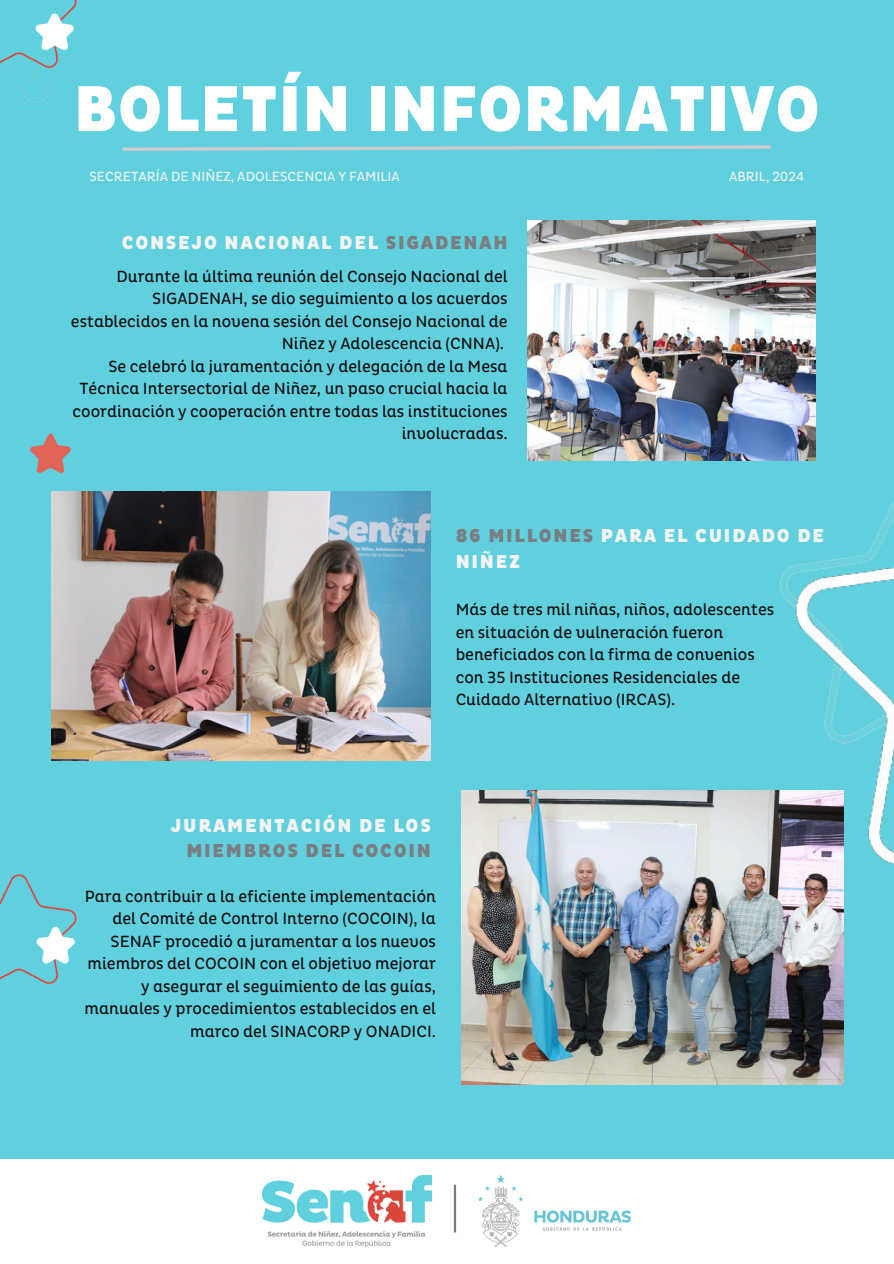
<style>
.page{position:relative;width:894px;height:1264px;background:#fff}
.page>*{position:absolute;margin:0;border:0;box-sizing:border-box;transform-origin:0 0}
.t1{font:900 66px "Pluto Cond";letter-spacing:.01em;color:#fff}
.t2{font:900 19.05px/25.8px "Pluto Cond";letter-spacing:.09em;color:#f4f4f4;text-align:right}
.t3{font:16.5px/22.5px "Pluto Cond";color:#0e0b0c;text-align:right}
.t4{font:13.5px "Pluto Cond";color:#f4f4f4}
.s1{color:#7a7e80}
</style>
<div class="page">
<div style="left:0;top:0;width:893px;height:1263px;background:#60d0de"></div>
<img style="left:51px;top:491px;width:379px;height:269px">
<img style="left:527px;top:221px;width:288px;height:239px">
<img style="left:461px;top:790px;width:381px;height:294px">
<div style="left:0;top:1158px;width:893px;height:105px;background:#fff"></div>
<img style="left:0;top:0;width:77px;height:69px">
<img style="left:18px;top:73px;width:35px;height:33px">
<svg style="left:122px;top:145px;width:649px;height:6px"></svg>
<img style="left:30px;top:433px;width:41px;height:41px">
<img style="left:0;top:874px;width:77px;height:111px">
<svg style="left:34px;top:13px;width:41px;height:38px"></svg>
<svg style="left:35px;top:926px;width:41px;height:38px"></svg>
<img style="left:770px;top:282px;width:123px;height:682px">
<img style="left:262px;top:1175px;width:169px;height:71px">
<hr style="left:453px;top:1184px;width:3px;height:48px;background:#7a7e80">
<img style="left:478px;top:1175px;width:152px;height:71px">
<p class="t1" style="left:74px;top:70px;width:747px">BOLETÍN INFORMATIVO</p>
<p class="t4" style="left:89px;top:169px;width:312px">SECRETARÍA DE NIÑEZ, ADOLESCENCIA Y FAMILIA</p>
<p class="t4" style="left:729px;top:169px;width:77px">ABRIL, 2024</p>
<h3 class="t2" style="left:122px;top:231px;width:387px">CONSEJO NACIONAL DEL <span class="s1">SIGADENAH</span></h3>
<p class="t3" style="left:71px;top:265px;width:438px">Durante la última reunión del Consejo Nacional del SIGADENAH, se dio seguimiento a los acuerdos establecidos en la novena sesión del Consejo Nacional de Niñez y Adolescencia (CNNA).<br>Se celebró la juramentación y delegación de la Mesa Técnica Intersectorial de Niñez, un paso crucial hacia la coordinación y cooperación entre todas las instituciones involucradas.</p>
<h2 class="t2" style="left:455px;top:523px;width:370px;text-align:left"><span class="s1">86 MILLONES</span> PARA EL CUIDADO DE<br>NIÑEZ</h2>
<h3 class="t3" style="left:455px;top:599px;width:320px;text-align:left">Más de tres mil niñas, niños, adolescentes en situación de vulneración fueron beneficiados con la firma de convenios con 35 Instituciones Residenciales de Cuidado Alternativo (IRCAS).</h3>
<h2 class="t2" style="left:171px;top:812px;width:262px">JURAMENTACIÓN DE LOS<br><span class="s1">MIEMBROS DEL COCOIN</span></h2>
<h3 class="t3" style="left:85px;top:885px;width:353px">Para contribuir a la eficiente implementación del Comité de Control Interno (COCOIN), la SENAF procedió a juramentar a los nuevos miembros del COCOIN con el objetivo mejorar y asegurar el seguimiento de las guías, manuales y procedimientos establecidos en el marco del SINACORP y ONADICI.</h3>
</div>
